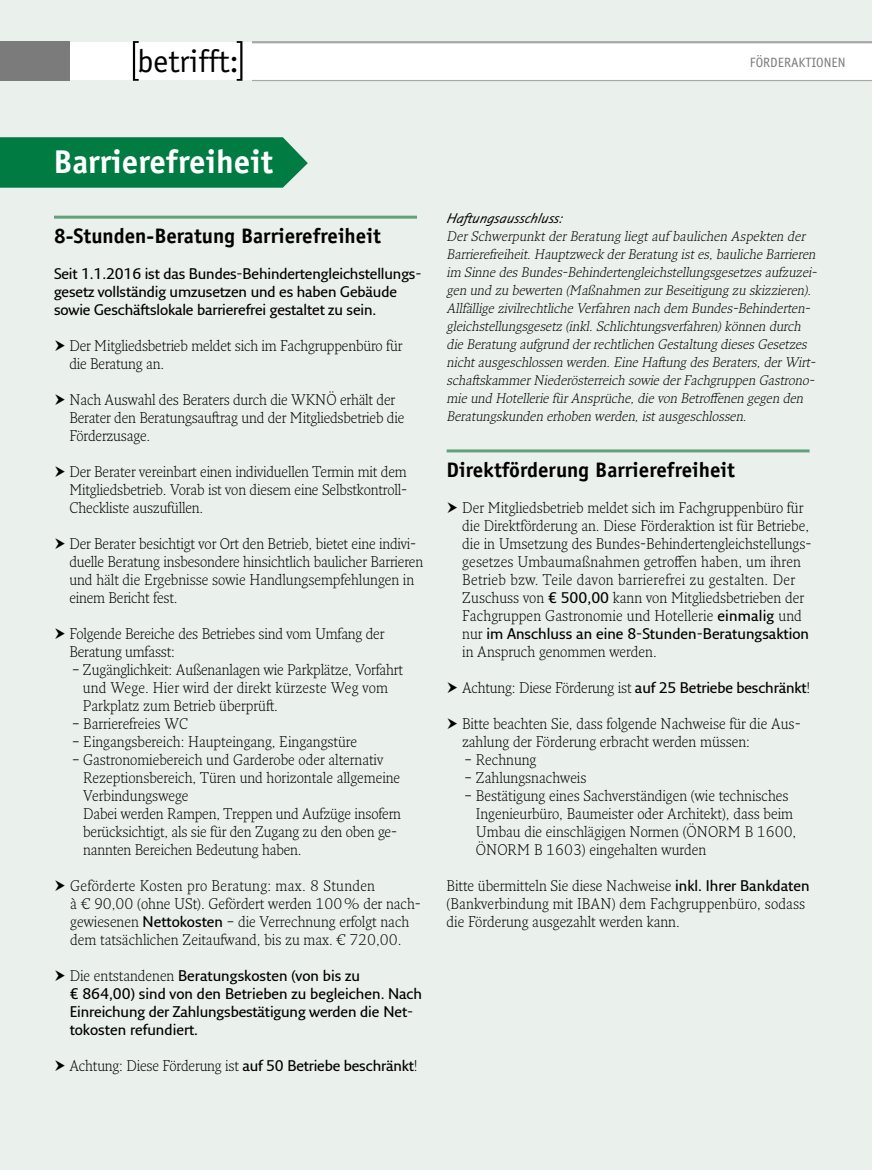
<style>
.page{position:relative;width:872px;height:1170px;background:#fff}
.page>*{position:absolute;margin:0;border:0;box-sizing:border-box;transform-origin:0 0}
.t1{font:700 33px "Officina Sans Std";color:#fff}
.t2{font:31.8px "Officina Sans Std";color:#000}
.t3{font:700 21px "Officina Sans Std";color:#000}
.t4{font:300 15px/18px "Fresco Pro";color:#000}
.t5{font:600 15px/18px "Fresco Sans Pro";letter-spacing:-.01em;color:#000}
.t6{font:italic 300 13.5px/18px "Fresco Pro";color:#000}
.t7{font:italic 13.5px "Fresco Sans Pro";color:#000}
.t8{font:13.5px "Officina Sans Std";color:#7c7b7b}
.s1{font-size:32.1px}
.s2{font-family:"Fresco Sans Pro";font-weight:600}
.s3{font-family:"Fresco Pro";font-weight:300}
</style>
<div class="page">
<div style="left:0;top:81px;width:872px;height:1088px;background:#eaf0eb"></div>
<svg style="left:0;top:137px;width:308px;height:51px;background:#0b814b"></svg>
<div style="left:0;top:0;width:872px;height:41px;background:#eaf0eb"></div>
<svg style="left:237px;top:41px;width:5px;height:40px"></svg>
<svg style="left:133px;top:41px;width:6px;height:40px"></svg>
<div style="left:0;top:41px;width:69px;height:40px;background:#7c7b7b"></div>
<hr style="left:252px;top:80px;width:620px;height:1px;background:#a8a8a7">
<hr style="left:252px;top:41px;width:620px;height:2px;background:#a8a8a7">
<hr style="left:54px;top:216px;width:363px;height:3px;background:#62a179">
<hr style="left:446px;top:449px;width:363px;height:3px;background:#62a179">
<h2 class="t2" style="left:137px;top:42px;width:103px"><span class="s1">be</span>trifft:</h2>
<p class="t8" style="left:750px;top:55px;width:97px">FÖRDERAKTIONEN</p>
<h1 class="t1" style="left:53px;top:141px;width:221px">Barrierefreiheit</h1>
<h3 class="t3" style="left:54px;top:222px;width:328px">8-Stunden-Beratung Barrierefreiheit</h3>
<p class="t5" style="left:54px;top:264px;width:369px">Seit 1.1.2016 ist das Bundes-Behindertengleichstellungs&shy;gesetz vollständig umzusetzen und es haben Gebäude sowie Geschäftslokale barrierefrei gestaltet zu sein.</p>
<p class="t4" style="left:69px;top:336px;width:334px">Der Mitgliedsbetrieb meldet sich im Fachgruppenbüro für die Beratung an.</p>
<p class="t4" style="left:69px;top:390px;width:336px">Nach Auswahl des Beraters durch die WKNÖ erhält der<br>Berater den Beratungsauftrag und der Mitgliedsbetrieb die<br>Förderzusage.</p>
<p class="t4" style="left:69px;top:462px;width:339px;text-align:justify">Der Berater vereinbart einen individuellen Termin mit dem Mitgliedsbetrieb. Vorab ist von diesem eine Selbstkontroll-Checkliste auszufüllen.</p>
<p class="t4" style="left:69px;top:534px;width:355px">Der Berater besichtigt vor Ort den Betrieb, bietet eine indivi&shy;duelle Beratung insbesondere hinsichtlich baulicher Barrieren und hält die Ergebnisse sowie Handlungsempfehlungen in einem Bericht fest.</p>
<p class="t4" style="left:69px;top:624px;width:316px">Folgende Bereiche des Betriebes sind vom Umfang der<br>Beratung umfasst:</p>
<p class="t4" style="left:83px;top:660px;width:321px;text-indent:-11px">– Zugänglichkeit: Außenanlagen wie Parkplätze, Vorfahrt und Wege. Hier wird der direkt kürzeste Weg vom<br>Parkplatz zum Betrieb überprüft.</p>
<p class="t4" style="left:72px;top:714px;width:118px">– Barrierefreies WC</p>
<p class="t4" style="left:72px;top:732px;width:287px">– Eingangsbereich: Haupteingang, Eingangstüre</p>
<p class="t4" style="left:83px;top:750px;width:319px;text-indent:-11px">– Gastronomiebereich und Garderobe oder alternativ Rezeptionsbereich, Türen und horizontale allgemeine Verbindungswege<br>Dabei werden Rampen, Treppen und Aufzüge insofern berücksichtigt, als sie für den Zugang zu den oben ge&shy;nannten Bereichen Bedeutung haben.</p>
<p class="t4" style="left:70px;top:876px;width:352px">Geförderte Kosten pro Beratung: max. 8 Stunden<br>à € 90,00 (ohne USt). Gefördert werden 100% der nach&shy;gewiesenen <span class="s2">Nettokosten</span> – die Verrechnung erfolgt nach dem tatsächlichen Zeitaufwand, bis zu max. € 720,00.</p>
<p class="t5" style="left:70px;top:966px;width:354px"><span class="s3">Die entstandenen</span> Beratungskosten (von bis zu<br>€ 864,00) sind von den Betrieben zu begleichen. Nach Einreichung der Zahlungsbestätigung werden die Net&shy;tokosten refundiert.</p>
<p class="t4" style="left:69px;top:1056px;width:350px">Achtung: Diese Förderung ist <span class="s2">auf 50 Betriebe beschränkt</span>!</p>
<p class="t7" style="left:446px;top:210px;width:120px">Haftungsausschluss:</p>
<p class="t6" style="left:446px;top:227px;width:375px">Der Schwerpunkt der Beratung liegt auf baulichen Aspekten der Barrierefreiheit.Hauptzweck derBeratung istes,bauliche Barrieren im Sinne des Bundes-Behindertengleichstellungsgesetzes aufzuzei&shy;gen und zu bewerten (Maßnahmen zurBeseitigung zu skizzieren).<br>Allfällige zivilrechtliche Verfahren nach dem Bundes-Behinderten&shy;gleichstellungsgesetz (inkl.Schlichtungsverfahren)können durch die Beratung aufgrund derrechtlichen Gestaltung dieses Gesetzes nichtausgeschlossen werden.Eine Haftung des Beraters,derWirt&shy;schaftskammerNiederösterreich sowie derFachgruppen Gastrono&shy;mie und Hotellerie fürAnsprüche,die von Betroffenen gegen den Beratungskunden erhoben werden,istausgeschlossen.</p>
<h3 class="t3" style="left:446px;top:456px;width:290px">Direktförderung Barrierefreiheit</h3>
<p class="t4" style="left:462px;top:497px;width:351px">Der Mitgliedsbetrieb meldet sich im Fachgruppenbüro für die Direktförderung an. Diese Förderaktion ist für Betriebe, die in Umsetzung des Bundes-Behindertengleichstellungs&shy;gesetzes Umbaumaßnahmen getroffen haben, um ihren Betrieb bzw. Teile davon barrierefrei zu gestalten. Der Zuschuss von <span class="s2">€ 500,00</span> kann von Mitgliedsbetrieben der Fachgruppen Gastronomie und Hotellerie <span class="s2">einmalig</span> und</p>
<p class="t5" style="left:462px;top:624px;width:348px"><span class="s3">nur</span> im Anschluss an eine 8-Stunden-Beratungsaktion</p>
<p class="t4" style="left:462px;top:641px;width:196px">in Anspruch genommen werden.</p>
<p class="t4" style="left:462px;top:677px;width:350px">Achtung: Diese Förderung ist <span class="s2">auf 25 Betriebe beschränkt</span>!</p>
<p class="t4" style="left:462px;top:713px;width:340px">Bitte beachten Sie, dass folgende Nachweise für die Aus&shy;zahlung der Förderung erbracht werden müssen:</p>
<p class="t4" style="left:464px;top:749px;width:73px">– Rechnung</p>
<p class="t4" style="left:464px;top:767px;width:123px">– Zahlungsnachweis</p>
<p class="t4" style="left:476px;top:785px;width:322px;text-indent:-11px">– Bestätigung eines Sachverständigen (wie technisches Ingenieurbüro, Baumeister oder Architekt), dass beim Umbau die einschlägigen Normen (ÖNORM B 1600, ÖNORM B 1603) eingehalten wurden</p>
<p class="t4" style="left:446px;top:875px;width:364px">Bitte übermitteln Sie diese Nachweise <span class="s2">inkl. Ihrer Bankdaten </span>(Bankverbindung mit IBAN) dem Fachgruppenbüro, sodass die Förderung ausgezahlt werden kann.</p>
</div>
